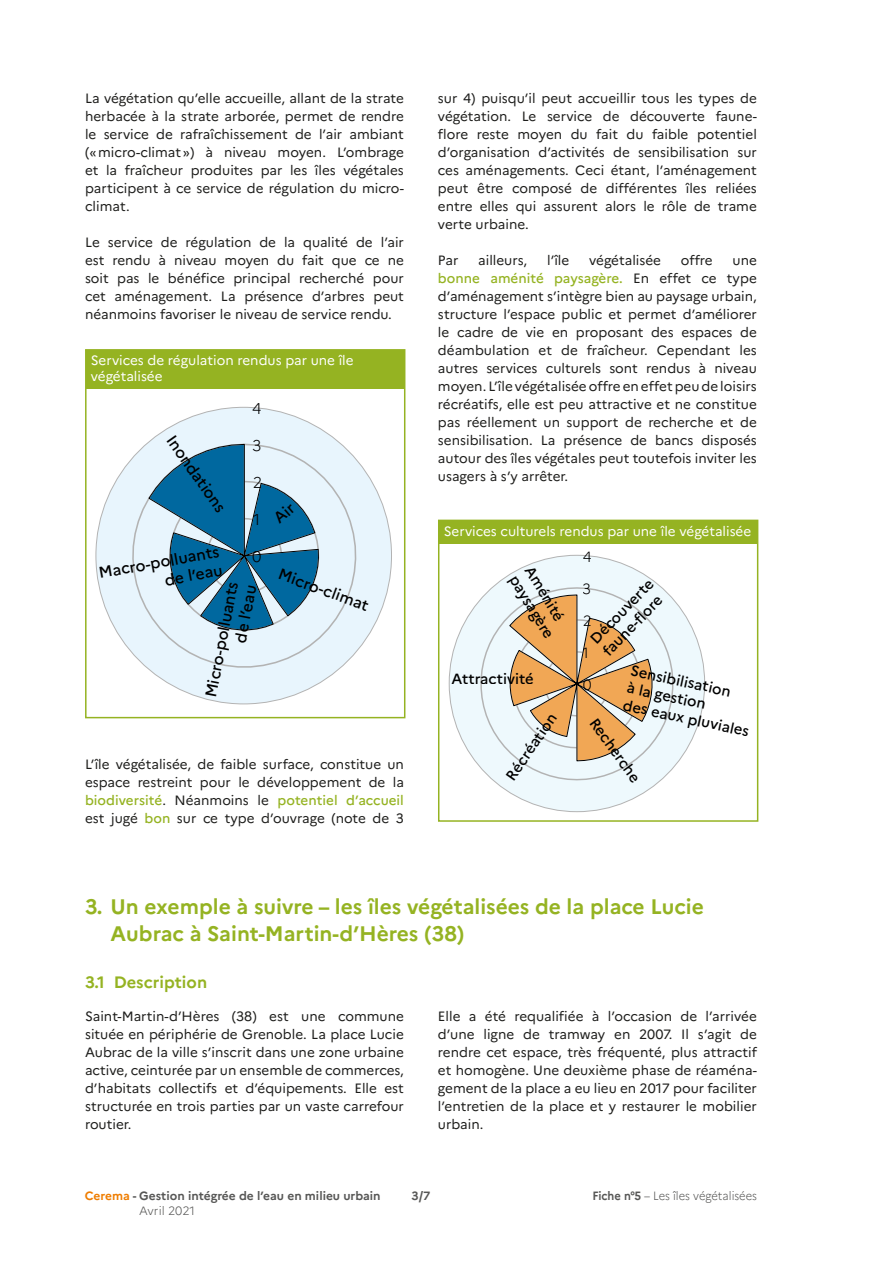
<style>
.page{position:relative;width:893px;height:1263px;background:#fff}
.page>*{position:absolute;margin:0;border:0;box-sizing:border-box;transform-origin:0 0}
.t1{font:700 21px/27px "Marianne";color:#95b322}
.t2{font:700 16.5px "Marianne";color:#95b322}
.t3{font:500 15.6px/18.6px "Marianne";color:#000;text-align:right}
.t4{font:300 15.6px "Marianne";color:#000}
.t5{font:500 14.7px/17.7px "Marianne";color:#000}
.t6{font:300 14.7px "Marianne";color:#000}
.corps_de_texte{font:13.5px/18px "Marianne";color:#1d1d1b;text-align:justify}
.texte_blanc_cadre_ve{font:13.5px/16.2px "Marianne";color:#fff}
.t7{font:700 12px/15px "Marianne";color:#575756}
.t8{font:300 12px "Marianne";color:#575756;scale:.93 1}
.s1{font-weight:500;color:#95b322}
.s2{color:#ef7d00}
.s3{font-weight:300}
.s4{font-weight:700}
</style>
<div class="page">
<div style="left:87px;top:351px;width:317px;height:38px;background:#95b322"></div>
<div style="left:96px;top:407px;width:295px;height:297px;background:#e8f5fd;border-radius:50%"></div>
<svg style="left:131px;top:443px;width:226px;height:225px"></svg>
<div style="left:85px;top:349px;width:320px;height:369px;border:2px solid #95b322"></div>
<div style="left:439px;top:521px;width:318px;height:22px;background:#95b322"></div>
<div style="left:449px;top:555px;width:256px;height:257px;background:#eef9fd;border-radius:50%"></div>
<svg style="left:480px;top:586px;width:194px;height:195px"></svg>
<div style="left:438px;top:520px;width:320px;height:302px;border:2px solid #95b322"></div>
<svg style="left:148px;top:443px;width:172px;height:188px"></svg>
<p class="corps_de_texte" style="left:85px;top:89px;width:320px">La végétation qu’elle accueille, allant de la strate herbacée à la strate arborée, permet de rendre le service de rafraîchissement de l’air ambiant («micro-climat») à niveau moyen. L’ombrage et la fraîcheur produites par les îles végétales participent à ce service de régulation du micro&shy;climat.</p>
<p class="corps_de_texte" style="left:85px;top:233px;width:320px">Le service de régulation de la qualité de l’air est rendu à niveau moyen du fait que ce ne soit pas le bénéfice principal recherché pour cet aménagement. La présence d’arbres peut néanmoins favoriser le niveau de service rendu.</p>
<p class="texte_blanc_cadre_ve" style="left:91px;top:352px;width:264px">Services de régulation rendus par une île végétalisée</p>
<p class="t4" style="left:252px;top:399px;width:11px">4</p>
<p class="t3" style="left:178px;top:431px;width:92px;rotate:55deg">Inondations</p>
<p class="t3" style="left:97px;top:563px;width:124px;rotate:-10deg">Macro-polluants de l’eau</p>
<p class="t3" style="left:201px;top:695px;width:119px;rotate:-79deg">Micro-polluants de l’eau</p>
<p class="t4" style="left:252px;top:436px;width:11px">3</p>
<p class="t4" style="left:252px;top:473px;width:11px">2</p>
<p class="t4" style="left:253px;top:510px;width:9px">1</p>
<p class="t4" style="left:252px;top:547px;width:11px">0</p>
<p class="t3" style="left:282px;top:564px;width:97px;rotate:20deg">Micro-climat</p>
<p class="corps_de_texte" style="left:85px;top:755px;width:320px">L’île végétalisée, de faible surface, constitue un espace restreint pour le développement de la <span class="s1">biodiversité</span>. Néanmoins le <span class="s1">potentiel d’accueil </span>est jugé <span class="s1">bon</span> sur ce type d’ouvrage (note de 3</p>
<p class="corps_de_texte" style="left:438px;top:89px;width:320px">sur 4) puisqu’il peut accueillir tous les types de végétation. Le service de découverte faune&shy;flore reste moyen du fait du faible potentiel d’organisation d’activités de sensibilisation sur ces aménagements. Ceci étant, l’aménagement peut être composé de différentes îles reliées entre elles qui assurent alors le rôle de trame verte urbaine.</p>
<p class="corps_de_texte" style="left:438px;top:251px;width:22px">Par</p>
<p class="corps_de_texte" style="left:478px;top:251px;width:51px">ailleurs,</p>
<p class="corps_de_texte" style="left:547px;top:251px;width:24px">l’île</p>
<p class="corps_de_texte" style="left:589px;top:251px;width:73px">végétalisée</p>
<p class="corps_de_texte" style="left:681px;top:251px;width:33px">offre</p>
<p class="corps_de_texte" style="left:438px;top:251px;width:320px;text-indent:295px">une <span class="s1">bonne aménité paysagère.</span> En effet ce type d’aménagement s’intègre bien au paysage urbain, structure l’espace public et permet d’améliorer le cadre de vie en proposant des espaces de déambulation et de fraîcheur. Cependant les autres services culturels sont rendus à niveau moyen. L’île végétalisée offre en effet peu de loisirs récréatifs, elle est peu attractive et ne constitue pas réellement un support de recherche et de sensibilisation. La présence de bancs disposés autour des îles végétales peut toutefois inviter les usagers à s’y arrêter.</p>
<p class="texte_blanc_cadre_ve" style="left:444px;top:522px;width:309px">Services culturels rendus par une île végétalisée</p>
<p class="t5" style="left:536px;top:562px;width:73px;rotate:59deg">Aménité paysagère</p>
<p class="t5" style="left:451px;top:669px;width:84px">Attractivité</p>
<p class="t5" style="left:502px;top:773px;width:79px;rotate:-55deg">Récréation</p>
<p class="t5" style="left:600px;top:714px;width:77px;rotate:54deg">Recherche</p>
<p class="t6" style="left:583px;top:548px;width:10px">4</p>
<p class="t5" style="left:586px;top:635px;width:86px;rotate:-46deg">Découverte faune-flore</p>
<p class="t6" style="left:583px;top:676px;width:10px">0</p>
<p class="t6" style="left:583px;top:580px;width:10px">3</p>
<p class="t6" style="left:583px;top:612px;width:10px">2</p>
<p class="t6" style="left:583px;top:644px;width:8px">1</p>
<p class="t5" style="left:633px;top:661px;width:130px;rotate:12deg">Sensibilisation<br>à la gestion<br>des eaux pluviales</p>
<p class="t1" style="left:111px;top:893px;width:595px;text-indent:-26px">3. Un exemple à suivre – les îles végétalisées de la place Lucie<br>Aubrac à Saint-Martin-d’Hères (38)</p>
<p class="t2" style="left:85px;top:972px;width:124px">3.1 Description</p>
<p class="corps_de_texte" style="left:85px;top:1007px;width:320px">Saint-Martin-d’Hères (38) est une commune située en périphérie de Grenoble. La place Lucie Aubrac de la ville s’inscrit dans une zone urbaine active, ceinturée par un ensemble de commerces, d’habitats collectifs et d’équipements. Elle est structurée en trois parties par un vaste carrefour routier.</p>
<p class="corps_de_texte" style="left:438px;top:1007px;width:320px">Elle a été requalifiée à l’occasion de l’arrivée d’une ligne de tramway en 2007. Il s’agit de rendre cet espace, très fréquenté, plus attractif et homogène. Une deuxième phase de réaména&shy;gement de la place a eu lieu en 2017 pour faciliter l’entretien de la place et y restaurer le mobilier urbain.</p>
<p class="t7" style="left:139px;top:1188px;width:243px;text-indent:-54px"><span class="s2">Cerema</span> - Gestion intégrée de l’eau en milieu urbain<br><span class="s3">Avril 2021</span></p>
<p class="t7" style="left:411px;top:1188px;width:20px">3/7</p>
<p class="t8" style="left:592px;top:1188px;width:179px"><span class="s4">Fiche n°5</span> – Les îles végétalisées</p>
</div>
